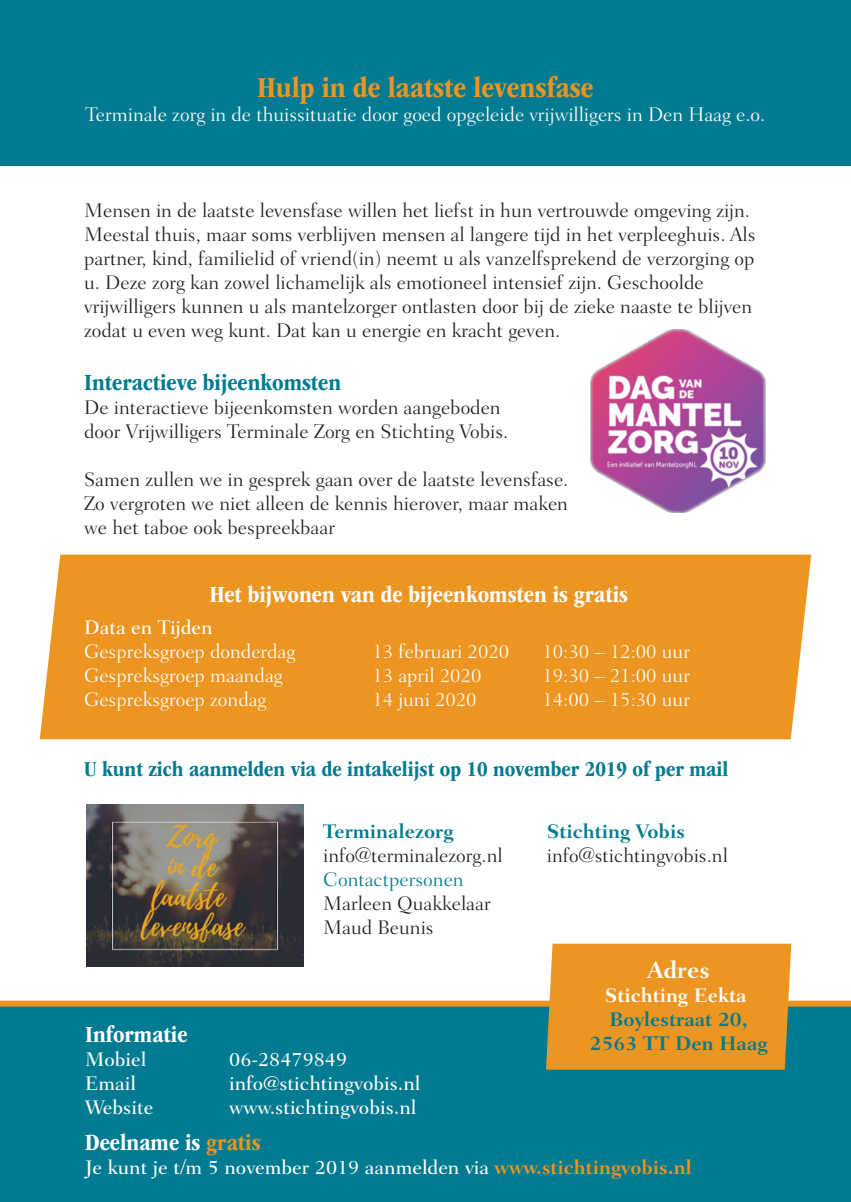
<style>
.page{position:relative;width:851px;height:1202px;background:#fff}
.page>*{position:absolute;margin:0;border:0;box-sizing:border-box;transform-origin:0 0}
.t1{font:700 condensed 30px "ITC Garamond Std";color:#ec9521}
.t2{font:700 condensed 24px "ITC Garamond Std";color:#fff}
.t3{font:700 condensed 24px "ITC Garamond Std";color:#007b91}
.t4{font:700 24px "Fairfield LT Std";color:#fff}
.t5{font:700 condensed 22px "ITC Garamond Std";color:#007b91}
.t6{font:300 20px/24px "Fairfield LT Std";color:#231f20}
.t7{font:300 20px "Fairfield LT Std";color:#fff}
.t8{font:500 20px "Fairfield LT Std";color:#fff}
.t9{font:700 20px/24px "Fairfield LT Std";color:#007b91;text-align:center}
.t10{font:300 20px "Fairfield LT Std";color:#007b91}
.t11{font:700 20px "Fairfield LT Std";color:#fff}
.s1{color:#ec9521}
.s2{font-weight:700;color:#ec9521}
</style>
<div class="page">
<div style="left:0;top:1004px;width:850px;height:198px;background:#007b91"></div>
<div style="left:0;top:0;width:850px;height:166px;background:#007b91"></div>
<div style="left:40px;top:555px;width:771px;height:184px;background:#ec9521"></div>
<img style="left:86px;top:804px;width:217px;height:163px">
<img style="left:590px;top:329px;width:175px;height:183px">
<div style="left:0;top:1001px;width:850px;height:6px;background:#ec9521"></div>
<div style="left:546px;top:944px;width:245px;height:126px;background:#ec9521"></div>
<h1 class="t1" style="left:257px;top:70px;width:337px">Hulp in de laatste levensfase</h1>
<p class="t7" style="left:86px;top:103px;width:681px">Terminale zorg in de thuissituatie door goed opgeleide vrijwilligers in Den Haag e.o.</p>
<p class="t6" style="left:84px;top:198px;width:672px">Mensen in de laatste levensfase willen het liefst in hun vertrouwde omgeving zijn.<br>Meestal thuis, maar soms verblijven mensen al langere tijd in het verpleeghuis. Als partner, kind, familielid of vriend(in) neemt u als vanzelfsprekend de verzorging op u. Deze zorg kan zowel lichamelijk als emotioneel intensief zijn. Geschoolde vrijwilligers kunnen u als mantelzorger ontlasten door bij de zieke naaste te blijven zodat u even weg kunt. Dat kan u energie en kracht geven.</p>
<p class="t3" style="left:84px;top:369px;width:258px">Interactieve bijeenkomsten</p>
<p class="t6" style="left:84px;top:395px;width:425px">De interactieve bijeenkomsten worden aangeboden door Vrijwilligers Terminale Zorg en Stichting Vobis.</p>
<p class="t6" style="left:84px;top:467px;width:485px;text-align:justify">Samen zullen we in gesprek gaan over de laatste levensfase.<br>Zo vergroten we niet alleen de kennis hierover, maar maken we het taboe ook bespreekbaar</p>
<p class="t2" style="left:210px;top:581px;width:420px">Het bijwonen van de bijeenkomsten is gratis</p>
<p class="t8" style="left:84px;top:616px;width:130px">Data en Tijden</p>
<p class="t7" style="left:84px;top:640px;width:213px">Gespreksgroep donderdag</p>
<p class="t7" style="left:372px;top:640px;width:138px">13 februari 2020</p>
<p class="t7" style="left:542px;top:640px;width:149px">10:30 – 12:00 uur</p>
<p class="t7" style="left:84px;top:664px;width:200px">Gespreksgroep maandag</p>
<p class="t7" style="left:372px;top:664px;width:110px">13 april 2020</p>
<p class="t7" style="left:542px;top:664px;width:149px">19:30 – 21:00 uur</p>
<p class="t7" style="left:84px;top:688px;width:184px">Gespreksgroep zondag</p>
<p class="t7" style="left:372px;top:688px;width:106px">14 juni 2020</p>
<p class="t7" style="left:542px;top:688px;width:149px">14:00 – 15:30 uur</p>
<p class="t5" style="left:84px;top:757px;width:645px">U kunt zich aanmelden via de intakelijst op 10 november 2019 of per mail</p>
<p class="t9" style="left:323px;top:819px;width:132px">Terminalezorg</p>
<p class="t6" style="left:323px;top:843px;width:181px">info@terminalezorg.nl</p>
<p class="t10" style="left:323px;top:868px;width:142px">Contactpersonen</p>
<p class="t6" style="left:323px;top:891px;width:169px">Marleen Quakkelaar<br>Maud Beunis</p>
<p class="t9" style="left:547px;top:819px;width:139px">Stichting Vobis</p>
<p class="t6" style="left:547px;top:843px;width:182px">info@stichtingvobis.nl</p>
<p class="t4" style="left:647px;top:956px;width:64px">Adres</p>
<p class="t11" style="left:604px;top:984px;width:143px">Stichting Eekta</p>
<p class="t9" style="left:589px;top:1007px;width:179px">Boylestraat 20,<br>2563 TT Den Haag</p>
<p class="t2" style="left:85px;top:1021px;width:104px">Informatie</p>
<p class="t8" style="left:85px;top:1048px;width:63px">Mobiel</p>
<p class="t8" style="left:229px;top:1048px;width:119px">06-28479849</p>
<p class="t8" style="left:85px;top:1072px;width:52px">Email</p>
<p class="t8" style="left:229px;top:1072px;width:193px">info@stichtingvobis.nl</p>
<p class="t8" style="left:85px;top:1096px;width:70px">Website</p>
<p class="t8" style="left:229px;top:1096px;width:189px">www.stichtingvobis.nl</p>
<p class="t2" style="left:85px;top:1129px;width:177px">Deelname is <span class="s1">gratis</span></p>
<p class="t8" style="left:85px;top:1156px;width:608px">Je kunt je t/m 5 november 2019 aanmelden via <span class="s2">www.stichtingvobis.nl</span></p>
</div>
